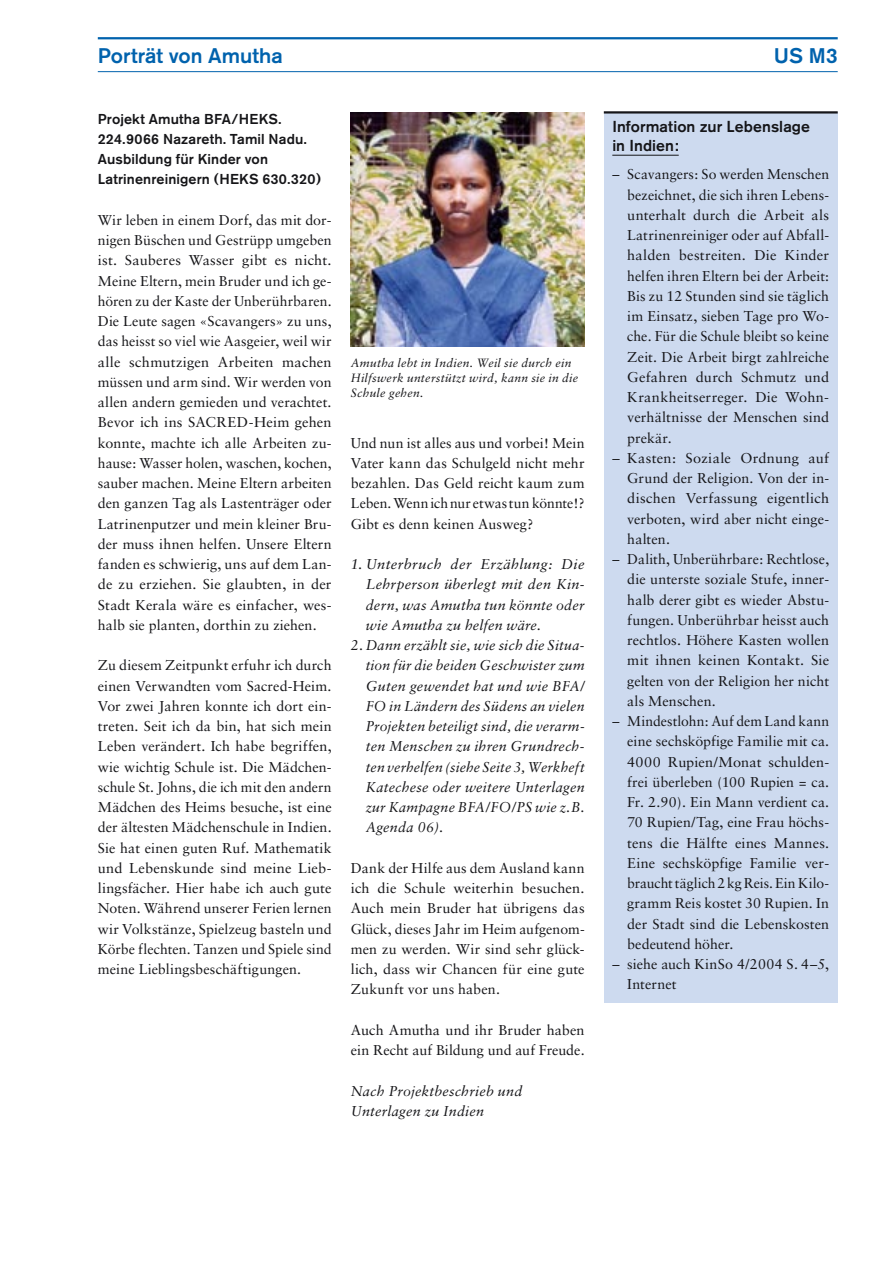
<style>
.page{position:relative;width:893px;height:1263px;background:#fff}
.page>*{position:absolute;margin:0;border:0;box-sizing:border-box;transform-origin:0 0}
.Rubrik-Titel{font:500 21px "Akzidenz Grotesk BE";color:#0062ad}
.Zusatzinfo{font:500 15.75px/18.8px "Akzidenz Grotesk BE";letter-spacing:.005em;color:#151518}
._3sp_Copy{font:14.25px/20.2px "Sabon";letter-spacing:.005em;color:#151518;text-align:justify}
.Zusatzinfo_Copy{font:14.25px/20.2px "Sabon";letter-spacing:.005em;color:#151518;text-align:justify}
._3sp_Copy-2{font:italic 14.25px/20.2px "Sabon";letter-spacing:.02em;color:#151518;text-align:justify}
._3sp_Lead{font:500 14.25px "Akzidenz Grotesk BE";letter-spacing:.01em;color:#151518}
._3sp_Bildlegende{font:italic 12px/15px "Sabon";letter-spacing:.025em;color:#151518}
</style>
<div class="page">
<hr style="left:98px;top:37px;width:740px;height:2px;background:#0062ad">
<hr style="left:98px;top:71px;width:740px;height:1px;background:#0062ad">
<div style="left:604px;top:113px;width:234px;height:890px;background:#cddaef"></div>
<hr style="left:604px;top:111px;width:234px;height:3px;background:#151518">
<hr style="left:612px;top:155px;width:67px;height:1px;background:#151518">
<img style="left:351px;top:113px;width:234px;height:233px">
<p class="Rubrik-Titel" style="left:98px;top:43px;width:186px">Porträt von Amutha</p>
<p class="Rubrik-Titel" style="left:774px;top:43px;width:65px">US M3</p>
<p class="_3sp_Lead" style="left:98px;top:110px;width:185px">Projekt Amutha BFA/HEKS.</p>
<p class="_3sp_Lead" style="left:98px;top:130px;width:210px">224.9066 Nazareth. Tamil Nadu.</p>
<p class="_3sp_Lead" style="left:98px;top:150px;width:172px">Ausbildung für Kinder von</p>
<p class="_3sp_Lead" style="left:98px;top:171px;width:225px">Latrinenreinigern (HEKS 630.320)</p>
<p class="_3sp_Copy" style="left:98px;top:210px;width:235px">Wir leben in einem Dorf, das mit dor&shy;nigen Büschen und Gestrüpp umgeben ist. Sauberes Wasser gibt es nicht.<br>Meine Eltern, mein Bruder und ich ge&shy;hören zu der Kaste der Unberührbaren.<br>Die Leute sagen «Scavangers» zu uns, das heisst so viel wie Aasgeier, weil wir alle schmutzigen Arbeiten machen müssen und arm sind. Wir werden von allen andern gemieden und verachtet.<br>Bevor ich ins SACRED-Heim gehen konnte, machte ich alle Arbeiten zu&shy;hause: Wasser holen, waschen, kochen, sauber machen. Meine Eltern arbeiten den ganzen Tag als Lastenträger oder Latrinenputzer und mein kleiner Bru&shy;der muss ihnen helfen. Unsere Eltern fanden es schwierig, uns auf dem Lan&shy;de zu erziehen. Sie glaubten, in der Stadt Kerala wäre es einfacher, wes&shy;halb sie planten, dorthin zu ziehen.</p>
<p class="_3sp_Copy" style="left:98px;top:655px;width:235px">Zu diesem Zeitpunkt erfuhr ich durch einen Verwandten vom Sacred-Heim.<br>Vor zwei Jahren konnte ich dort ein&shy;treten. Seit ich da bin, hat sich mein Leben verändert. Ich habe begriffen, wie wichtig Schule ist. Die Mädchen&shy;schule St. Johns, die ich mit den andern Mädchen des Heims besuche, ist eine der ältesten Mädchenschule in Indien.<br>Sie hat einen guten Ruf. Mathematik und Lebenskunde sind meine Lieb&shy;lingsfächer. Hier habe ich auch gute Noten. Während unserer Ferien lernen wir Volkstänze, Spielzeug basteln und Körbe flechten. Tanzen und Spiele sind meine Lieblingsbeschäftigungen.</p>
<p class="_3sp_Bildlegende" style="left:351px;top:355px;width:229px">Amutha lebt in Indien. Weil sie durch ein<br>Hilfswerk unterstützt wird, kann sie in die<br>Schule gehen.</p>
<p class="_3sp_Copy" style="left:351px;top:432px;width:235px">Und nun ist alles aus und vorbei! Mein Vater kann das Schulgeld nicht mehr bezahlen. Das Geld reicht kaum zum Leben. Wenn ich nur etwas tun könnte!?<br>Gibt es denn keinen Ausweg?</p>
<p class="_3sp_Copy-2" style="left:366px;top:554px;width:220px;text-indent:-15px">1. Unterbruch der Erzählung: Die Lehrperson überlegt mit den Kin&shy;dern, was Amutha tun könnte oder wie Amutha zu helfen wäre.</p>
<p class="_3sp_Copy-2" style="left:366px;top:635px;width:220px;text-indent:-15px">2. Dann erzählt sie, wie sich die Situa&shy;tion für die beiden Geschwister zum Guten gewendet hat und wie BFA/ FO in Ländern des Südens an vielen Projekten beteiligt sind, die verarm&shy;ten Menschen zu ihren Grundrech&shy;ten verhelfen (siehe Seite 3,Werkheft Katechese oder weitere Unterlagen zur Kampagne BFA/FO/PS wie z.B.<br>Agenda 06).</p>
<p class="_3sp_Copy" style="left:351px;top:858px;width:235px">Dank der Hilfe aus dem Ausland kann ich die Schule weiterhin besuchen.<br>Auch mein Bruder hat übrigens das Glück, dieses Jahr im Heim aufgenom&shy;men zu werden. Wir sind sehr glück&shy;lich, dass wir Chancen für eine gute Zukunft vor uns haben.</p>
<p class="_3sp_Copy" style="left:351px;top:1020px;width:235px">Auch Amutha und ihr Bruder haben ein Recht auf Bildung und auf Freude.</p>
<p class="_3sp_Copy-2" style="left:351px;top:1080px;width:173px">Nach Projektbeschrieb und</p>
<p class="_3sp_Copy-2" style="left:351px;top:1101px;width:135px">Unterlagen zu Indien</p>
<p class="Zusatzinfo" style="left:612px;top:117px;width:199px">Information zur Lebenslage in Indien:</p>
<p class="Zusatzinfo_Copy" style="left:627px;top:164px;width:203px;text-indent:-15px">– Scavangers: So werden Menschen bezeichnet, die sich ihren Lebens&shy;unterhalt durch die Arbeit als Latrinenreiniger oder auf Abfall&shy;halden bestreiten. Die Kinder helfen ihren Eltern bei der Arbeit:<br>Bis zu 12 Stunden sind sie täglich im Einsatz, sieben Tage pro Wo&shy;che. Für die Schule bleibt so keine Zeit. Die Arbeit birgt zahlreiche Gefahren durch Schmutz und Krankheitserreger. Die Wohn&shy;verhältnisse der Menschen sind prekär.</p>
<p class="Zusatzinfo_Copy" style="left:627px;top:448px;width:203px;text-indent:-15px">– Kasten: Soziale Ordnung auf Grund der Religion. Von der in&shy;dischen Verfassung eigentlich verboten, wird aber nicht einge&shy;halten.</p>
<p class="Zusatzinfo_Copy" style="left:627px;top:549px;width:204px;text-indent:-15px">– Dalith, Unberührbare: Rechtlose, die unterste soziale Stufe, inner&shy;halb derer gibt es wieder Abstu&shy;fungen. Unberührbar heisst auch rechtlos. Höhere Kasten wollen mit ihnen keinen Kontakt. Sie gelten von der Religion her nicht als Menschen.</p>
<p class="Zusatzinfo_Copy" style="left:627px;top:711px;width:204px;text-indent:-15px">– Mindestlohn: Auf dem Land kann eine sechsköpfige Familie mit ca.<br>4000 Rupien/Monat schulden&shy;frei überleben (100 Rupien = ca.<br>Fr. 2.90). Ein Mann verdient ca.<br>70 Rupien/Tag, eine Frau höchs&shy;tens die Hälfte eines Mannes.<br>Eine sechsköpfige Familie ver&shy;braucht täglich 2 kg Reis. Ein Kilo&shy;gramm Reis kostet 30 Rupien. In der Stadt sind die Lebenskosten bedeutend höher.</p>
<p class="Zusatzinfo_Copy" style="left:627px;top:954px;width:203px;text-indent:-15px">– siehe auch KinSo 4/2004 S. 4–5,<br>Internet</p>
</div>
